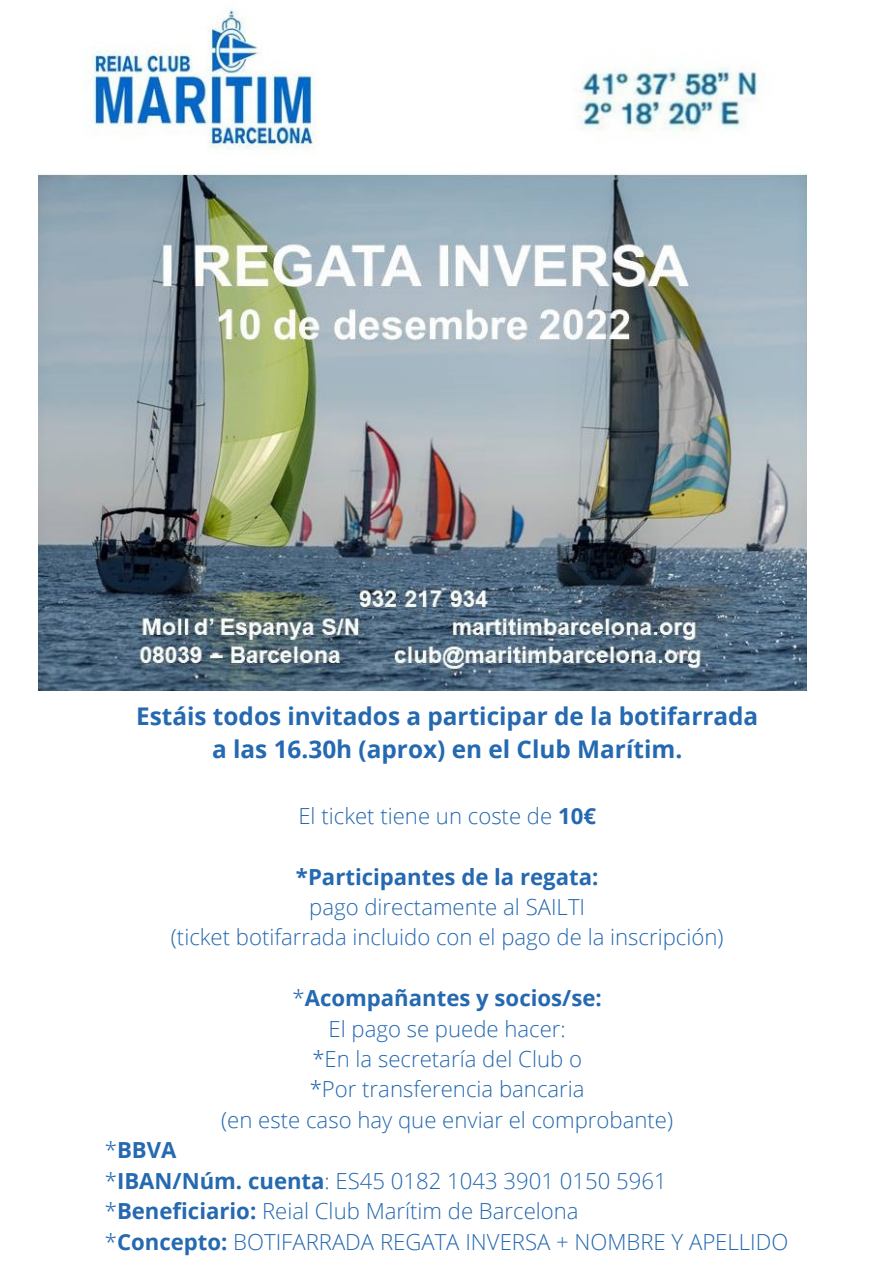
<style>
.page{position:relative;width:894px;height:1264px;background:#fff}
.page>*{position:absolute;margin:0;border:0;box-sizing:border-box;transform-origin:0 0}
.t1{font:700 24.3px/33.8px "Open Sans";color:#2569b0;text-align:center}
.t2{font:300 22.2px/30.5px "Open Sans";color:#2569b0;text-align:center}
.t3{font:700 22.2px "Open Sans";color:#2569b0}
.s1{font-weight:700}
</style>
<div class="page">
<img style="left:38px;top:8px;width:768px;height:682px">
<p class="t1" style="left:136px;top:698px;width:623px">Estáis todos invitados a participar de la botifarrada a las 16.30h (aprox) en el Club Marítim.</p>
<p class="t2" style="left:298px;top:799px;width:299px">El ticket tiene un coste de <span class="s1">10€</span></p>
<p class="t3" style="left:296px;top:860px;width:304px">*Participantes de la regata:</p>
<p class="t2" style="left:171px;top:891px;width:554px">pago directamente al SAILTI<br>(ticket botifarrada incluido con el pago de la inscripción)</p>
<p class="t2" style="left:221px;top:982px;width:453px">*<span class="s1">Acompañantes y socios/se:<br></span>El pago se puede hacer:<br>*En la secretaría del Club o<br>*Por transferencia bancaria<br>(en este caso hay que enviar el comprobante)</p>
<p class="t2" style="left:105px;top:1134px;width:685px;text-align:left">*<span class="s1">BBVA<br></span>*<span class="s1">IBAN/Núm. cuenta</span>: ES45 0182 1043 3901 0150 5961 *<span class="s1">Beneficiario:</span> Reial Club Marítim de Barcelona<br>*<span class="s1">Concepto:</span> BOTIFARRADA REGATA INVERSA + NOMBRE Y APELLIDO</p>
</div>
